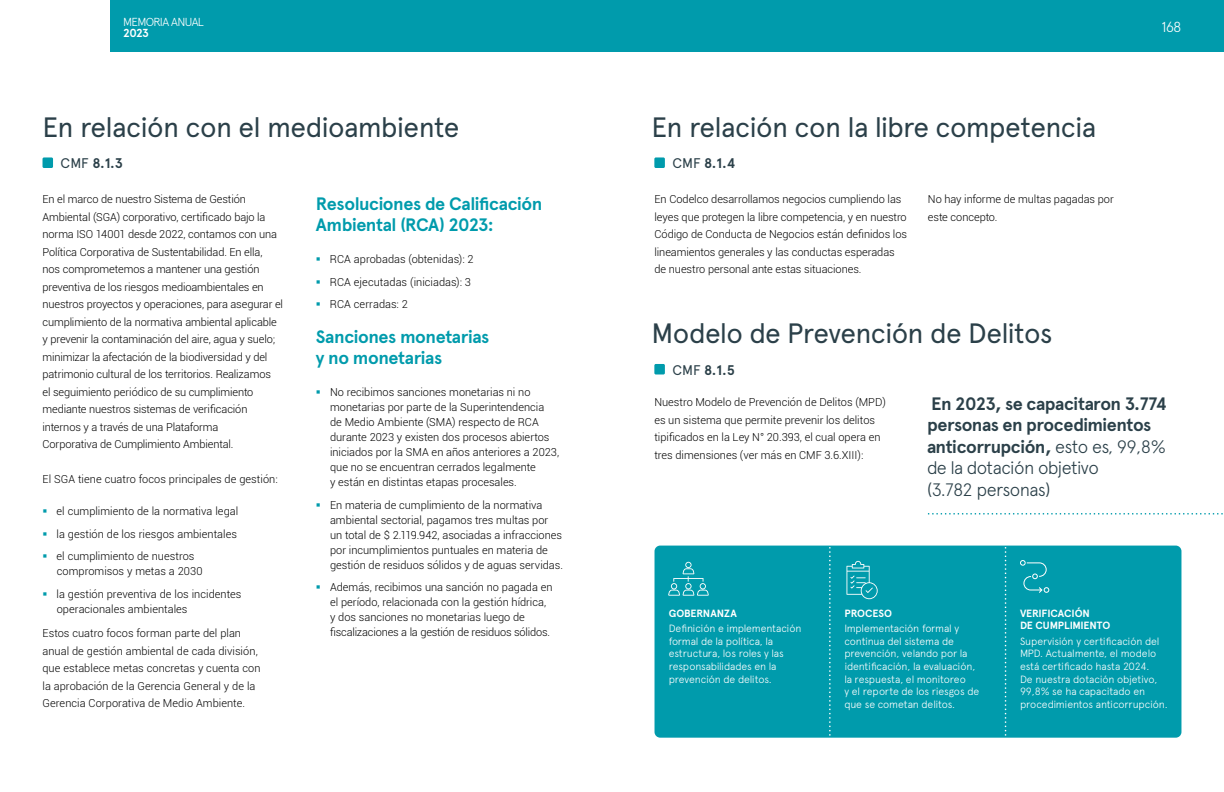
<style>
.page{position:relative;width:1224px;height:792px;background:#fff}
.page>*{position:absolute;margin:0;border:0;box-sizing:border-box;transform-origin:0 0}
.SUBTÍTULOS{font:28px "Apercu";letter-spacing:-.025em;color:#2b4049}
.t1{font:700 18px/21.6px "Apercu";letter-spacing:-.025em;color:#2b4049}
.SUBTÍ{font:700 18px/21px "Apercu";letter-spacing:-.025em;color:#009bac}
.t2{font:300 14.5px "Apercu";color:#fff}
.CMF{font:700 14px "Apercu";color:#2b4049}
.t3{font:300 11.6px "Apercu Pro";letter-spacing:-.055em;color:#fff}
.t4{font:700 11.6px "Apercu Pro";color:#fff}
.PÁRRAFO_NORMAL{font:300 11px/17.5px "Roboto";letter-spacing:-.005em;color:#000}
.PÁRRAFO_NORMAL-2{font:300 10.5px/12.6px "Apercu";letter-spacing:-.015em;color:#fff}
.PÁRRAFO_NORMAL-3{font:700 10.5px/12.6px "Apercu Pro";letter-spacing:-.015em;color:#fff}
.s1{font-weight:400}
.s2{font-weight:300}
.s3{font-weight:700}
.s4{font-family:"Apercu Pro";font-weight:700}
</style>
<div class="page">
<div style="left:655px;top:546px;width:526px;height:192px;background:#009bac;border-radius:6px"></div>
<div style="left:43px;top:157px;width:10px;height:11px;background:#009bac"></div>
<div style="left:654px;top:157px;width:11px;height:11px;background:#009bac"></div>
<div style="left:654px;top:364px;width:11px;height:11px;background:#009bac"></div>
<svg style="left:668px;top:562px;width:41px;height:34px"></svg>
<svg style="left:846px;top:561px;width:32px;height:38px"></svg>
<svg style="left:1020px;top:560px;width:29px;height:33px"></svg>
<svg style="left:928px;top:513px;width:295px;height:1px"></svg>
<svg style="left:1005px;top:547px;width:1px;height:191px"></svg>
<svg style="left:829px;top:547px;width:2px;height:191px"></svg>
<div style="left:111px;top:0;width:1113px;height:51px;background:#009bac"></div>
<p class="t3" style="left:123px;top:13px;width:82px">MEMORIA ANUAL</p>
<p class="t4" style="left:123px;top:24px;width:27px">2023</p>
<p class="SUBTÍTULOS" style="left:43px;top:110px;width:419px">En relación con el medioambiente</p>
<p class="CMF" style="left:61px;top:155px;width:64px"><span class="s1">CMF</span> 8.1.3</p>
<p class="PÁRRAFO_NORMAL" style="left:43px;top:190px;width:242px">En el marco de nuestro Sistema de Gestión Ambiental (SGA) corporativo, certificado bajo la norma ISO 14001 desde 2022, contamos con una Política Corporativa de Sustentabilidad. En ella,<br>nos comprometemos a mantener una gestión preventiva de los riesgos medioambientales en nuestros proyectos y operaciones, para asegurar el cumplimiento de la normativa ambiental aplicable y prevenir la contaminación del aire, agua y suelo; minimizar la afectación de la biodiversidad y del patrimonio cultural de los territorios. Realizamos<br>el seguimiento periódico de su cumplimiento mediante nuestros sistemas de verificación internos y a través de una Plataforma<br>Corporativa de Cumplimiento Ambiental.</p>
<p class="PÁRRAFO_NORMAL" style="left:43px;top:470px;width:237px">El SGA tiene cuatro focos principales de gestión:</p>
<p class="PÁRRAFO_NORMAL" style="left:57px;top:502px;width:183px">el cumplimiento de la normativa legal</p>
<p class="PÁRRAFO_NORMAL" style="left:57px;top:524px;width:182px">la gestión de los riesgos ambientales</p>
<p class="PÁRRAFO_NORMAL" style="left:57px;top:548px;width:148px;line-height:15px">el cumplimiento de nuestros compromisos y metas a 2030</p>
<p class="PÁRRAFO_NORMAL" style="left:57px;top:586px;width:186px;line-height:15px">la gestión preventiva de los incidentes operacionales ambientales</p>
<p class="PÁRRAFO_NORMAL" style="left:43px;top:624px;width:220px">Estos cuatro focos forman parte del plan anual de gestión ambiental de cada división, que establece metas concretas y cuenta con la aprobación de la Gerencia General y de la Gerencia Corporativa de Medio Ambiente.</p>
<p class="SUBTÍ" style="left:316px;top:193px;width:228px">Resoluciones de Calificación<br>Ambiental (RCA) 2023:</p>
<p class="PÁRRAFO_NORMAL" style="left:330px;top:250px;width:145px">RCA aprobadas (obtenidas): 2</p>
<p class="PÁRRAFO_NORMAL" style="left:330px;top:272px;width:143px">RCA ejecutadas (iniciadas): 3</p>
<p class="PÁRRAFO_NORMAL" style="left:330px;top:295px;width:79px">RCA cerradas: 2</p>
<p class="SUBTÍ" style="left:316px;top:326px;width:175px">Sanciones monetarias y no monetarias</p>
<p class="PÁRRAFO_NORMAL" style="left:330px;top:384px;width:231px;line-height:15px">No recibimos sanciones monetarias ni no monetarias por parte de la Superintendencia<br>de Medio Ambiente (SMA) respecto de RCA durante 2023 y existen dos procesos abiertos iniciados por la SMA en años anteriores a 2023, que no se encuentran cerrados legalmente<br>y están en distintas etapas procesales.</p>
<p class="PÁRRAFO_NORMAL" style="left:330px;top:497px;width:235px;line-height:15px">En materia de cumplimiento de la normativa ambiental sectorial, pagamos tres multas por un total de $ 2.119.942, asociadas a infracciones por incumplimientos puntuales en materia de gestión de residuos sólidos y de aguas servidas.</p>
<p class="PÁRRAFO_NORMAL" style="left:330px;top:579px;width:224px;line-height:15px">Además, recibimos una sanción no pagada en el período, relacionada con la gestión hídrica, y dos sanciones no monetarias luego de fiscalizaciones a la gestión de residuos sólidos.</p>
<p class="SUBTÍTULOS" style="left:652px;top:110px;width:446px">En relación con la libre competencia</p>
<p class="CMF" style="left:672px;top:155px;width:64px"><span class="s1">CMF</span> 8.1.4</p>
<p class="PÁRRAFO_NORMAL" style="left:655px;top:190px;width:254px">En Codelco desarrollamos negocios cumpliendo las leyes que protegen la libre competencia, y en nuestro Código de Conducta de Negocios están definidos los lineamientos generales y las conductas esperadas de nuestro personal ante estas situaciones.</p>
<p class="PÁRRAFO_NORMAL" style="left:928px;top:190px;width:187px">No hay informe de multas pagadas por este concepto.</p>
<p class="SUBTÍTULOS" style="left:652px;top:316px;width:403px">Modelo de Prevención de Delitos</p>
<p class="CMF" style="left:672px;top:361px;width:64px"><span class="s1">CMF</span> 8.1.5</p>
<h3 class="t2" style="left:1162px;top:19px;width:21px">168</h3>
<p class="PÁRRAFO_NORMAL" style="left:654px;top:393px;width:233px">Nuestro Modelo de Prevención de Delitos (MPD) es un sistema que permite prevenir los delitos tipificados en la Ley N° 20.393, el cual opera en tres dimensiones (ver más en CMF 3.6.XIII):</p>
<p class="t1" style="left:927px;top:393px;width:241px">En 2023, se capacitaron 3.774 personas en procedimientos anticorrupción, <span class="s2">esto es, 99,8% de la dotación objetivo<br>(3.782 personas)</span></p>
<p class="PÁRRAFO_NORMAL-2" style="left:669px;top:605px;width:134px;line-height:15.6px"><span class="s3">GOBERNANZA<br></span>Definición e implementación</p>
<p class="PÁRRAFO_NORMAL-2" style="left:669px;top:635px;width:117px">formal de la política, la estructura, los roles y las responsabilidades en la prevención de delitos.</p>
<p class="PÁRRAFO_NORMAL-2" style="left:844px;top:605px;width:116px;line-height:15.6px"><span class="s4">PROCESO<br></span>Implementación formal y</p>
<p class="PÁRRAFO_NORMAL-2" style="left:844px;top:635px;width:136px">continua del sistema de prevención, velando por la identificación, la evaluación, la respuesta, el monitoreo<br>y el reporte de los riesgos de que se cometan delitos.</p>
<p class="PÁRRAFO_NORMAL-3" style="left:1020px;top:606px;width:92px">VERIFICACIÓN<br>DE CUMPLIMIENTO</p>
<p class="PÁRRAFO_NORMAL-2" style="left:1020px;top:635px;width:149px">Supervisión y certificación del<br>MPD. Actualmente, el modelo está certificado hasta 2024.<br>De nuestra dotación objetivo,<br>99,8% se ha capacitado en procedimientos anticorrupción.</p>
</div>
